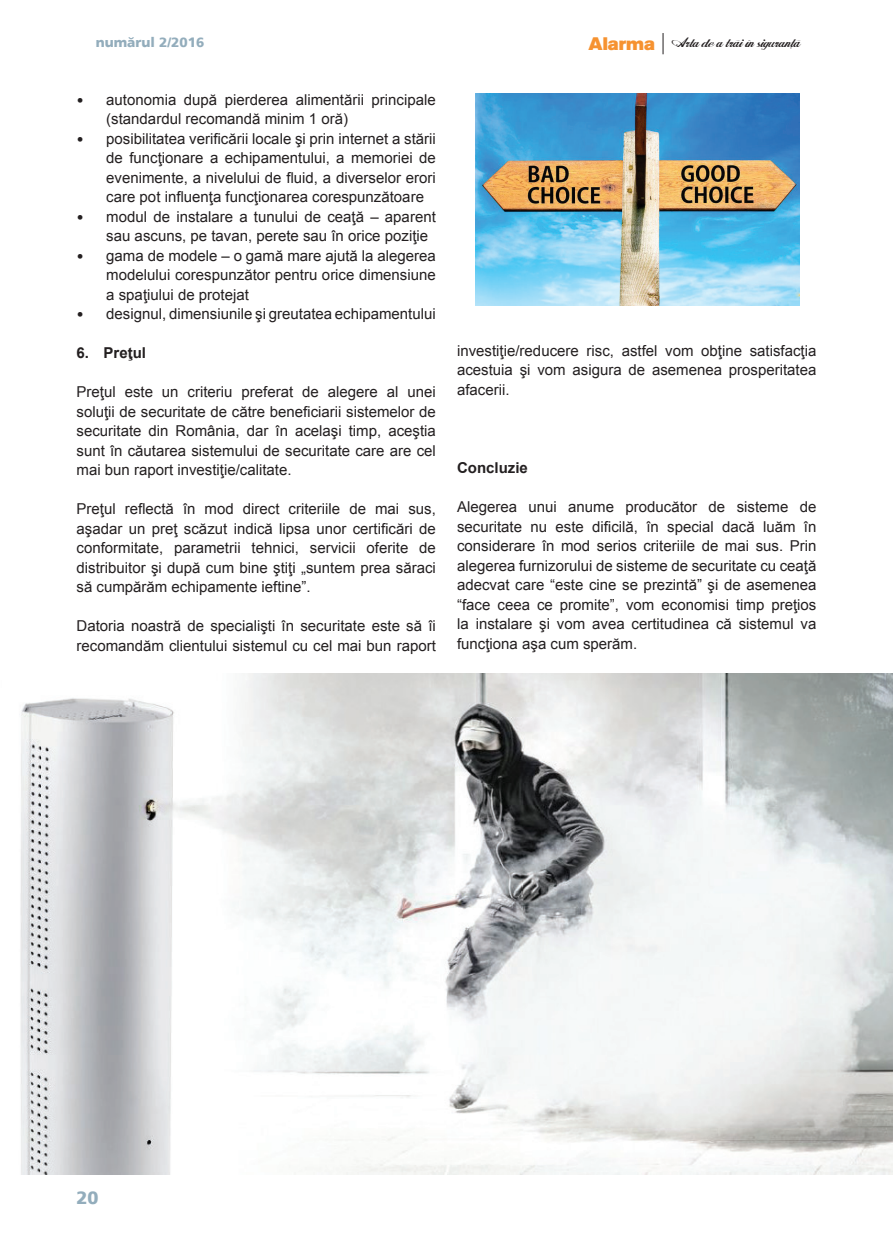
<style>
.page{position:relative;width:893px;height:1255px;background:#fff}
.page>*{position:absolute;margin:0;border:0;box-sizing:border-box;transform-origin:0 0}
.t1{font:18px "Frutiger 75 CE Black";color:#93adbc}
.t2{font:15px/19.5px "Arial";color:#231f20;text-align:justify}
.t3{font:700 15px "Arial";color:#231f20}
.t4{font:13.5px "Allison";color:#231f20}
.t5{font:13.5px "Frutiger 75 CE Black";color:#93adbc}
.s1{font-family:"Volvo Sans Super";font-weight:700;font-size:18px;color:#f69230}
.s2{font-family:"Calibri"}
</style>
<div class="page">
<svg style="left:663px;top:33px;width:1px;height:21px"></svg>
<img style="left:20px;top:673px;width:873px;height:501px">
<img style="left:475px;top:94px;width:324px;height:212px">
<p class="t5" style="left:96px;top:34px;width:110px">numărul 2/2016</p>
<p class="t4" style="left:588px;top:36px;width:212px"><span class="s1">Alarma</span> Arta de a tr^i în siguran]^</p>
<p class="t2" style="left:106px;top:90px;width:331px;text-indent:-30px"><span class="s2">•</span> autonomia după pierderea alimentării principale (standardul recomandă minim 1 oră)</p>
<p class="t2" style="left:106px;top:129px;width:331px;text-indent:-30px"><span class="s2">•</span> posibilitatea verificării locale şi prin internet a stării de funcţionare a echipamentului, a memoriei de evenimente, a nivelului de fluid, a diverselor erori care pot influenţa funcţionarea corespunzătoare</p>
<p class="t2" style="left:106px;top:207px;width:331px;text-indent:-30px"><span class="s2">•</span> modul de instalare a tunului de ceaţă – aparent sau ascuns, pe tavan, perete sau în orice poziţie</p>
<p class="t2" style="left:106px;top:246px;width:331px;text-indent:-30px"><span class="s2">•</span> gama de modele – o gamă mare ajută la alegerea modelului corespunzător pentru orice dimensiune a spaţiului de protejat</p>
<p class="t2" style="left:77px;top:304px;width:361px"><span class="s2">•</span> designul, dimensiunile şi greutatea echipamentului</p>
<p class="t3" style="left:77px;top:343px;width:71px">6. Preţul</p>
<p class="t2" style="left:77px;top:382px;width:361px">Preţul este un criteriu preferat de alegere al unei soluţii de securitate de către beneficiarii sistemelor de securitate din România, dar în acelaşi timp, aceştia sunt în căutarea sistemului de securitate care are cel mai bun raport investiţie/calitate.</p>
<p class="t2" style="left:77px;top:499px;width:361px">Preţul reflectă în mod direct criteriile de mai sus, aşadar un preţ scăzut indică lipsa unor certificări de conformitate, parametrii tehnici, servicii oferite de distribuitor şi după cum bine ştiţi „suntem prea săraci să cumpărăm echipamente ieftine”.</p>
<p class="t2" style="left:77px;top:616px;width:361px">Datoria noastră de specialişti în securitate este să îi recomandăm clientului sistemul cu cel mai bun raport</p>
<p class="t2" style="left:457px;top:341px;width:361px">investiţie/reducere risc, astfel vom obţine satisfacţia acestuia şi vom asigura de asemenea prosperitatea afacerii.</p>
<p class="t3" style="left:457px;top:458px;width:72px">Concluzie</p>
<p class="t2" style="left:457px;top:497px;width:361px">Alegerea unui anume producător de sisteme de securitate nu este dificilă, în special dacă luăm în considerare în mod serios criteriile de mai sus. Prin alegerea furnizorului de sisteme de securitate cu ceaţă adecvat care “este cine se prezintă” şi de asemenea “face ceea ce promite”, vom economisi timp preţios la instalare şi vom avea certitudinea că sistemul va funcţiona aşa cum sperăm.</p>
<p class="t1" style="left:77px;top:1186px;width:24px">20</p>
</div>
